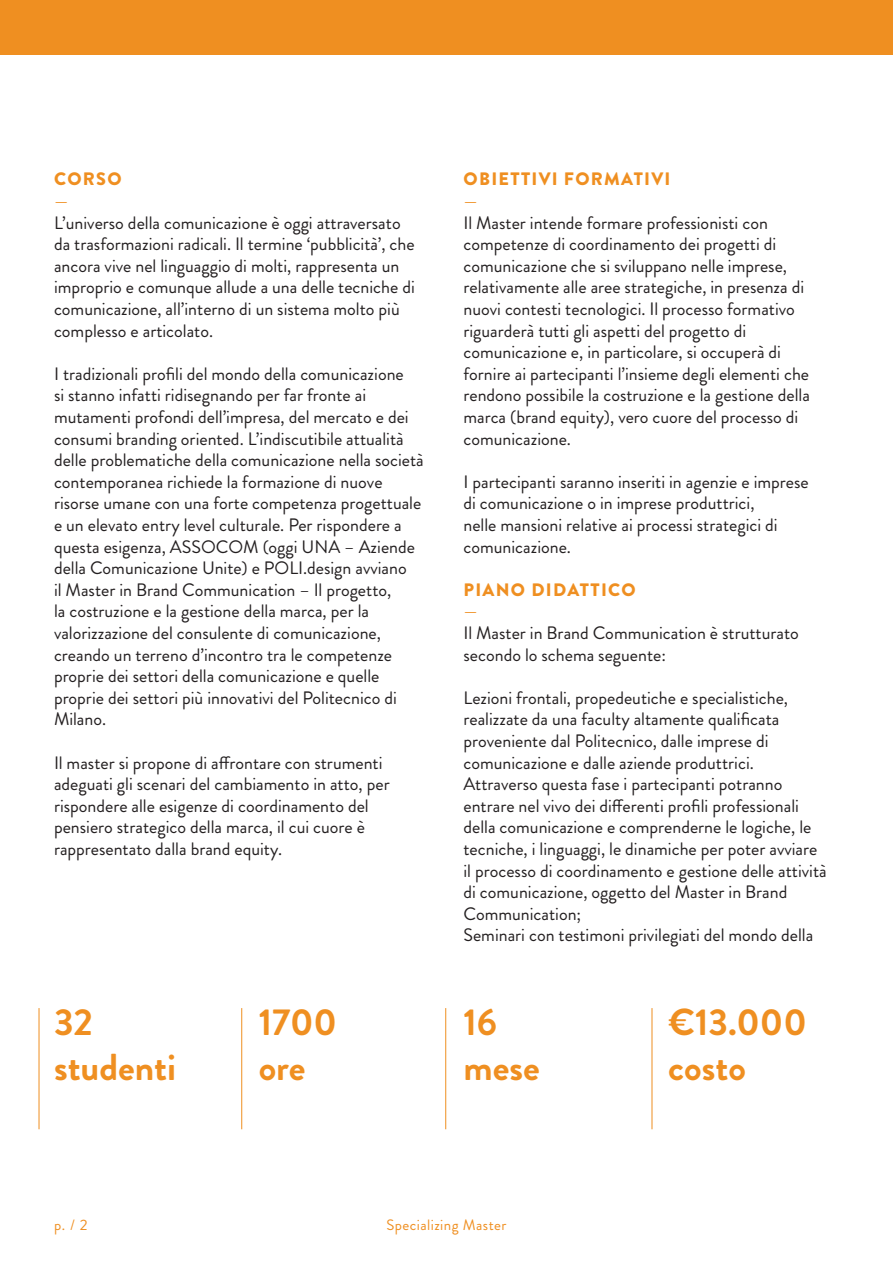
<style>
.page{position:relative;width:893px;height:1263px;background:#fff}
.page>*{position:absolute;margin:0;border:0;box-sizing:border-box;transform-origin:0 0}
.t1{font:700 37.5px/45px "Brandon Grotesque";color:#ef8f21}
.t2{font:18px/21.6px "Brandon Grotesque";color:#231f20}
.t3{font:900 18px "Brandon Grotesque";letter-spacing:.07em;color:#ef8f21}
.t4{font:18px "Brandon Grotesque";color:#ef8f21}
.t5{font:15px "Brandon Grotesque";letter-spacing:.03em;color:#ef8f21}
</style>
<div class="page">
<div style="left:0;top:0;width:893px;height:54px;background:#ef8f21"></div>
<hr style="left:241px;top:1008px;width:1px;height:121px;background:#ef8f21">
<hr style="left:445px;top:1008px;width:1px;height:121px;background:#ef8f21">
<hr style="left:652px;top:1008px;width:1px;height:121px;background:#ef8f21">
<hr style="left:39px;top:1008px;width:1px;height:121px;background:#ef8f21">
<p class="t3" style="left:54px;top:166px;width:69px">CORSO</p>
<p class="t4" style="left:54px;top:188px;width:16px">—</p>
<p class="t2" style="left:54px;top:212px;width:362px">L’universo della comunicazione è oggi attraversato da trasformazioni radicali. Il termine ‘pubblicità’, che ancora vive nel linguaggio di molti, rappresenta un improprio e comunque allude a una delle tecniche di comunicazione, all’interno di un sistema molto più complesso e articolato.</p>
<p class="t2" style="left:54px;top:363px;width:371px">I tradizionali profili del mondo della comunicazione<br>si stanno infatti ridisegnando per far fronte ai mutamenti profondi dell’impresa, del mercato e dei consumi branding oriented. L’indiscutibile attualità delle problematiche della comunicazione nella società contemporanea richiede la formazione di nuove risorse umane con una forte competenza progettuale e un elevato entry level culturale. Per rispondere a questa esigenza, ASSOCOM (oggi UNA – Aziende della Comunicazione Unite) e POLI.design avviano<br>il Master in Brand Communication – Il progetto,<br>la costruzione e la gestione della marca, per la valorizzazione del consulente di comunicazione, creando un terreno d’incontro tra le competenze proprie dei settori della comunicazione e quelle proprie dei settori più innovativi del Politecnico di Milano.</p>
<p class="t2" style="left:54px;top:752px;width:337px">Il master si propone di affrontare con strumenti adeguati gli scenari del cambiamento in atto, per rispondere alle esigenze di coordinamento del pensiero strategico della marca, il cui cuore è rappresentato dalla brand equity.</p>
<p class="t3" style="left:464px;top:166px;width:208px">OBIETTIVI FORMATIVI</p>
<p class="t4" style="left:463px;top:188px;width:16px">—</p>
<p class="t2" style="left:463px;top:212px;width:348px">Il Master intende formare professionisti con competenze di coordinamento dei progetti di comunicazione che si sviluppano nelle imprese, relativamente alle aree strategiche, in presenza di nuovi contesti tecnologici. Il processo formativo riguarderà tutti gli aspetti del progetto di comunicazione e, in particolare, si occuperà di fornire ai partecipanti l’insieme degli elementi che rendono possibile la costruzione e la gestione della marca (brand equity), vero cuore del processo di comunicazione.</p>
<p class="t2" style="left:463px;top:471px;width:347px">I partecipanti saranno inseriti in agenzie e imprese di comunicazione o in imprese produttrici,<br>nelle mansioni relative ai processi strategici di comunicazione.</p>
<p class="t3" style="left:464px;top:577px;width:174px">PIANO DIDATTICO</p>
<p class="t4" style="left:463px;top:599px;width:16px">—</p>
<p class="t2" style="left:463px;top:622px;width:337px">Il Master in Brand Communication è strutturato secondo lo schema seguente:</p>
<p class="t2" style="left:463px;top:687px;width:365px">Lezioni frontali, propedeutiche e specialistiche, realizzate da una faculty altamente qualificata proveniente dal Politecnico, dalle imprese di comunicazione e dalle aziende produttrici.<br>Attraverso questa fase i partecipanti potranno entrare nel vivo dei differenti profili professionali della comunicazione e comprenderne le logiche, le tecniche, i linguaggi, le dinamiche per poter avviare il processo di coordinamento e gestione delle attività di comunicazione, oggetto del Master in Brand Communication;<br>Seminari con testimoni privilegiati del mondo della</p>
<h1 class="t1" style="left:54px;top:1000px;width:124px">32 studenti</h1>
<h1 class="t1" style="left:259px;top:1000px;width:80px">1700 ore</h1>
<h1 class="t1" style="left:463px;top:1000px;width:78px">16 mese</h1>
<h1 class="t1" style="left:668px;top:1000px;width:140px">€13.000 costo</h1>
<p class="t5" style="left:54px;top:1214px;width:35px">p. / 2</p>
<p class="t5" style="left:386px;top:1214px;width:122px">Specializing Master</p>
</div>
